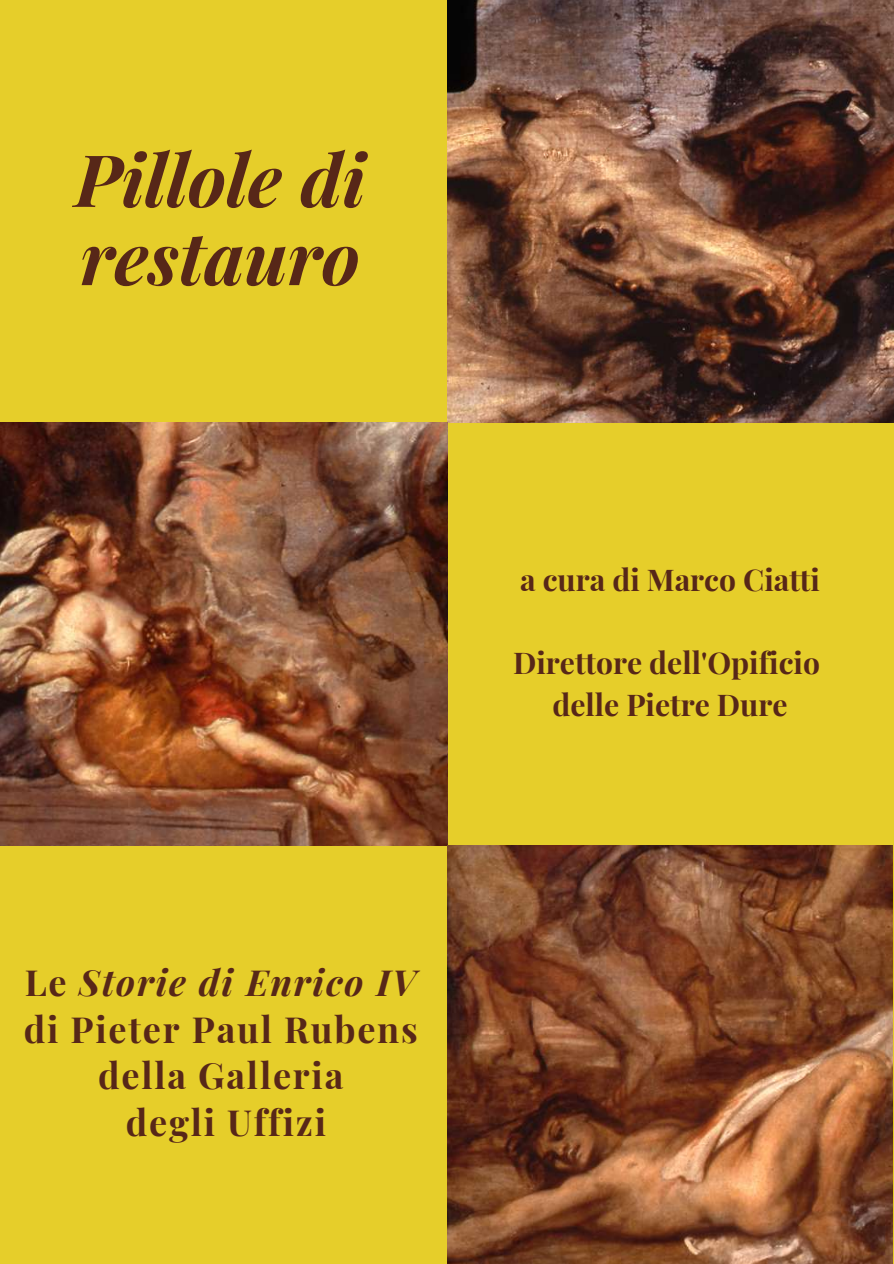
<style>
.page{position:relative;width:894px;height:1264px;background:#fff}
.page>*{position:absolute;margin:0;border:0;box-sizing:border-box;transform-origin:0 0}
.t1{font:italic 700 72.3px/78px "Playfair Display";color:#572718}
.t2{font:700 36px/46.5px "Playfair Display";letter-spacing:.05em;color:#572718;text-align:center}
.t3{font:700 30px/41.7px "Playfair Display";color:#572718;text-align:center}
.s1{font-style:italic}
</style>
<div class="page">
<div style="left:0;top:0;width:893px;height:1263px;background:#e6ce2a"></div>
<img style="left:447px;top:0;width:446px;height:422px">
<img style="left:0;top:423px;width:447px;height:422px">
<img style="left:447px;top:845px;width:445px;height:418px">
<h1 class="t1" style="left:75px;top:138px;width:292px">Pillole di restauro</h1>
<p class="t3" style="left:520px;top:557px;width:301px">a cura di Marco Ciatti</p>
<p class="t3" style="left:513px;top:641px;width:308px">Direttore dell'Opificio delle Pietre Dure</p>
<p class="t2" style="left:24px;top:957px;width:395px">Le <span class="s1">Storie di Enrico IV </span>di Pieter Paul Rubens della Galleria<br>degli Uffizi</p>
</div>
